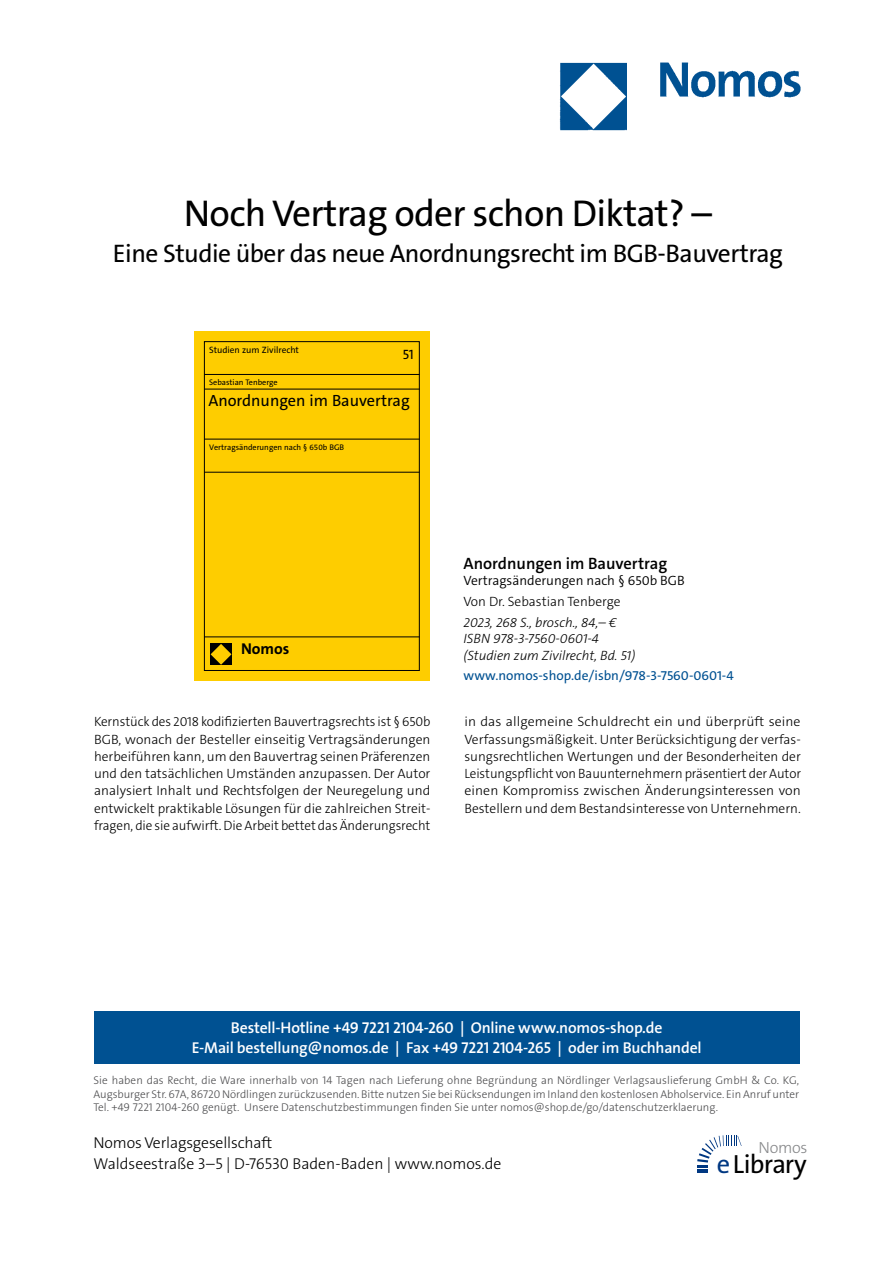
<style>
.page{position:relative;width:893px;height:1263px;background:#fff}
.page>*{position:absolute;margin:0;border:0;box-sizing:border-box;transform-origin:0 0}
.t1{font:37.5px "The Sans Os F";letter-spacing:-.02em;color:#000}
.t2{font:26.4px "The Sans Os F";letter-spacing:-.03em;color:#000}
.t3{font:25.5px "The Sans Os F";letter-spacing:-.02em;color:#000}
.t4{font:600 16.5px "The Sans C5";color:#000}
.t5{font:16.35px "The Sans C5";color:#000}
.t6{font:300 16.2px "The Sans Os F";letter-spacing:-.02em;color:#87888a}
.t7{font:600 15.75px/21px "The Sans Os F";letter-spacing:-.01em;color:#fff;text-align:center}
.t8{font:300 15.75px/21px "The Sans Os F";color:#000}
.t9{font:700 15.75px "The Sans C5";color:#000}
.t10{font:300 13.5px/17.2px "The Sans C5";color:#000;text-align:justify}
.t11{font:italic 300 13.5px/16.5px "The Sans C5";color:#000}
.t12{font:13.5px "The Sans C5";color:#005192}
.t13{font:300 13.5px "The Sans C5";color:#000}
.t14{font:13.5px "The Sans C5";color:#000}
.t15{font:300 11.25px/13.5px "The Sans Os F";color:#4b4b4d;text-align:justify}
.t16{font:9.3px "The Sans C5";color:#000}
.t17{font:8.1px "The Sans C5";color:#000}
.s1{color:#003882}
</style>
<div class="page">
<img style="left:559px;top:62px;width:242px;height:69px">
<div style="left:94px;top:1011px;width:705px;height:52px;background:#005192"></div>
<svg style="left:697px;top:1135px;width:45px;height:38px"></svg>
<div style="left:194px;top:331px;width:236px;height:349px;background:#fecd00"></div>
<div style="left:204px;top:341px;width:216px;height:330px;border:1px solid #000"></div>
<hr style="left:204px;top:374px;width:216px;height:1px;background:#000">
<hr style="left:204px;top:389px;width:216px;height:1px;background:#000">
<hr style="left:204px;top:439px;width:216px;height:1px;background:#000">
<hr style="left:204px;top:472px;width:216px;height:1px;background:#000">
<hr style="left:204px;top:637px;width:216px;height:1px;background:#000">
<div style="left:210px;top:643px;width:22px;height:22px;background:#000"></div>
<svg style="left:211px;top:644px;width:20px;height:21px"></svg>
<h1 class="t1" style="left:184px;top:199px;width:530px">Noch Vertrag oder schon Diktat? –</h1>
<h3 class="t3" style="left:113px;top:243px;width:671px">Eine Studie über das neue Anordnungsrecht im BGB-Bauvertrag</h3>
<p class="t16" style="left:209px;top:344px;width:91px">Studien zum Zivilrecht</p>
<p class="t17" style="left:209px;top:377px;width:70px">Sebastian Tenberge</p>
<p class="t14" style="left:403px;top:346px;width:13px">51</p>
<p class="t5" style="left:208px;top:390px;width:203px">Anordnungen im Bauvertrag</p>
<p class="t17" style="left:209px;top:442px;width:137px">Vertragsänderungen nach § 650b BGB</p>
<p class="t9" style="left:241px;top:639px;width:50px">Nomos</p>
<p class="t4" style="left:463px;top:552px;width:205px">Anordnungen im Bauvertrag</p>
<p class="t13" style="left:463px;top:572px;width:223px">Vertragsänderungen nach § 650b BGB</p>
<p class="t10" style="left:463px;top:593px;width:159px">Von Dr. Sebastian Tenberge</p>
<p class="t11" style="left:463px;top:614px;width:173px">2023, 268 S., brosch., 84,– €<br>ISBN 978-3-7560-0601-4 (Studien zum Zivilrecht, Bd. 51)</p>
<p class="t12" style="left:463px;top:667px;width:272px">www.nomos-shop.de/isbn/978-3-7560-0601-4</p>
<p class="t10" style="left:94px;top:713px;width:338px">Kernstück des 2018 kodifizierten Bauvertragsrechts ist § 650b BGB, wonach der Besteller einseitig Vertragsänderungen herbeiführen kann, um den Bauvertrag seinen Präferenzen und den tatsächlichen Umständen anzupassen. Der Autor analysiert Inhalt und Rechtsfolgen der Neuregelung und entwickelt praktikable Lösungen für die zahlreichen Streit&shy;fragen, die sie aufwirft. Die Arbeit bettet das Änderungsrecht</p>
<p class="t10" style="left:464px;top:713px;width:338px">in das allgemeine Schuldrecht ein und überprüft seine Verfassungsmäßigkeit. Unter Berücksichtigung der verfas&shy;sungsrechtlichen Wertungen und der Besonderheiten der Leistungspflicht von Bauunternehmern präsentiert der Autor einen Kompromiss zwischen Änderungsinteressen von Bestellern und dem Bestandsinteresse von Unternehmern.</p>
<p class="t7" style="left:192px;top:1017px;width:511px">Bestell-Hotline +49 7221 2104-260 | Online www.nomos-shop.de<br>E-Mail bestellung@nomos.de | Fax +49 7221 2104-265 | oder im Buchhandel</p>
<p class="t15" style="left:94px;top:1074px;width:707px">Sie haben das Recht, die Ware innerhalb von 14 Tagen nach Lieferung ohne Begründung an Nördlinger Verlagsauslieferung GmbH &amp; Co. KG, Augsburger Str. 67A, 86720 Nördlingen zurückzusenden. Bitte nutzen Sie bei Rücksendungen im Inland den kostenlosen Abholservice. Ein Anruf unter Tel. +49 7221 2104-260 genügt. Unsere Datenschutzbestimmungen finden Sie unter nomos@shop.de/go/datenschutzerklaerung.</p>
<p class="t8" style="left:94px;top:1133px;width:409px">Nomos Verlagsgesellschaft<br>Waldseestraße 3–5 | D-76530 Baden-Baden | www.nomos.de</p>
<p class="t6" style="left:758px;top:1137px;width:51px">Nomos</p>
<h2 class="t2" style="left:717px;top:1153px;width:91px"><span class="s1">e</span>Library</h2>
</div>
